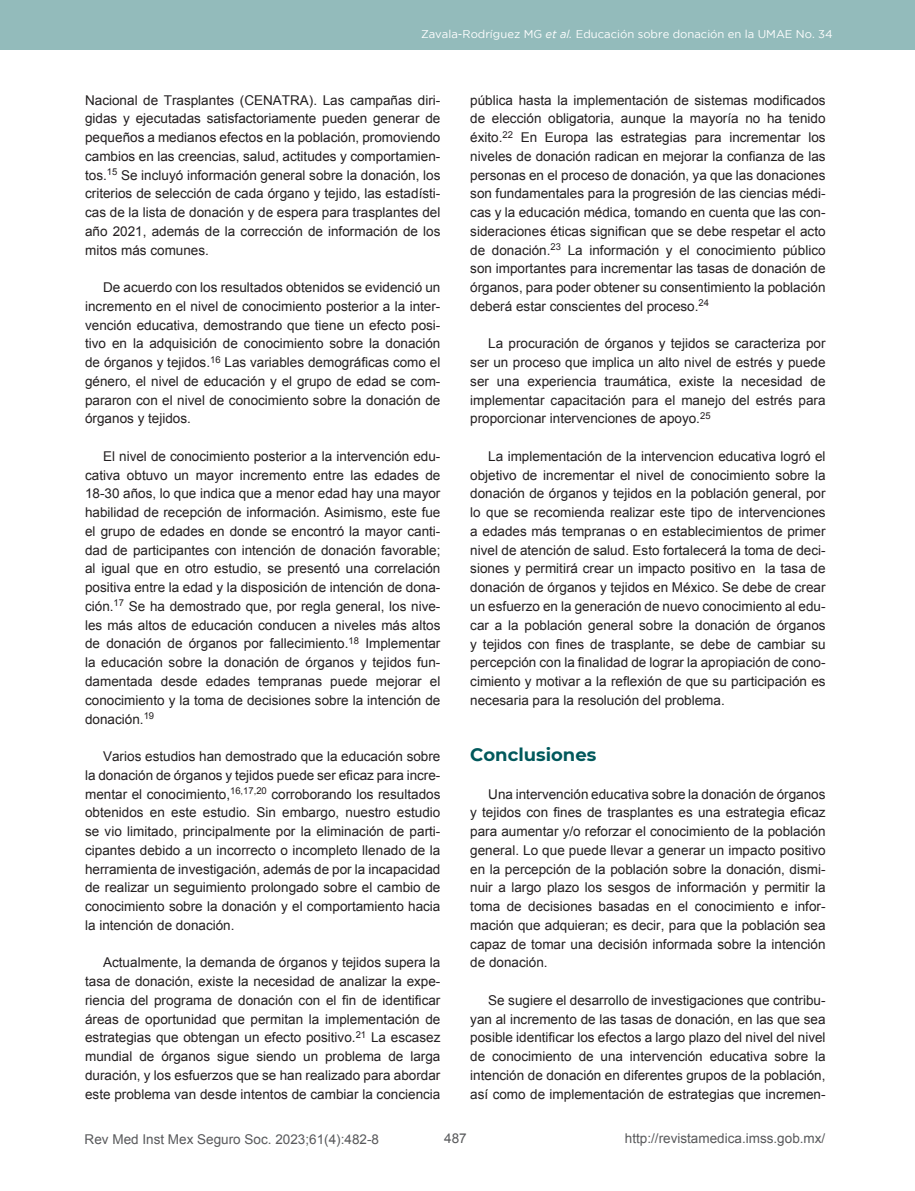
<style>
.page{position:relative;width:915px;height:1191px;background:#fff}
.page>*{position:absolute;margin:0;border:0;box-sizing:border-box;transform-origin:0 0}
.t1{font:700 18px "Montserrat";color:#01585b}
.t2{font:13.5px/18.8px "Arial";color:#231f20;text-align:justify}
.t3{font:13.5px "Arial";color:#58595b}
.t4{font:11.25px "Gotham";color:#fff}
.s1{font-style:inherit}
.s2{font-style:italic}
</style>
<div class="page">
<div style="left:0;top:0;width:914px;height:50px;background:#93bbbb"></div>
<p class="t4" style="left:421px;top:28px;width:413px">Zavala-R<span class="s1">o</span>dríguez MG <span class="s2">et al.</span> Educación sobre donación en la UMAE No. 34</p>
<p class="t2" style="left:85px;top:91px;width:357px">Nacional de Trasplantes (CENATRA). Las campañas diri&shy;gidas y ejecutadas satisfactoriamente pueden generar de pequeños a medianos efectos en la población, promoviendo cambios en las creencias, salud, actitudes y comportamien&shy;tos.<sup>15</sup> Se incluyó información general sobre la donación, los criterios de selección de cada órgano y tejido, las estadísti&shy;cas de la lista de donación y de espera para trasplantes del año 2021, además de la corrección de información de los mitos más comunes.</p>
<p class="t2" style="left:85px;top:278px;width:357px;text-indent:18px">De acuerdo con los resultados obtenidos se evidenció un incremento en el nivel de conocimiento posterior a la inter&shy;vención educativa, demostrando que tiene un efecto posi&shy;tivo en la adquisición de conocimiento sobre la donación de órganos y tejidos.<sup>16</sup> Las variables demográficas como el género, el nivel de educación y el grupo de edad se com&shy;pararon con el nivel de conocimiento sobre la donación de órganos y tejidos.</p>
<p class="t2" style="left:85px;top:447px;width:357px;text-indent:18px">El nivel de conocimiento posterior a la intervención edu&shy;cativa obtuvo un mayor incremento entre las edades de 18-30 años, lo que indica que a menor edad hay una mayor habilidad de recepción de información. Asimismo, este fue el grupo de edades en donde se encontró la mayor canti&shy;dad de participantes con intención de donación favorable; al igual que en otro estudio, se presentó una correlación positiva entre la edad y la disposición de intención de dona&shy;ción.<sup>17</sup> Se ha demostrado que, por regla general, los nive&shy;les más altos de educación conducen a niveles más altos de donación de órganos por fallecimiento.<sup>18</sup> Implementar la educación sobre la donación de órganos y tejidos fun&shy;damentada desde edades tempranas puede mejorar el conocimiento y la toma de decisiones sobre la intención de donación.<sup>19</sup></p>
<p class="t2" style="left:85px;top:747px;width:357px;text-indent:18px">Varios estudios han demostrado que la educación sobre la donación de órganos y tejidos puede ser eficaz para incre&shy;mentar el conocimiento,<sup>16,17,20</sup> corroborando los resultados obtenidos en este estudio. Sin embargo, nuestro estudio se vio limitado, principalmente por la eliminación de parti&shy;cipantes debido a un incorrecto o incompleto llenado de la herramienta de investigación, además de por la incapacidad de realizar un seguimiento prolongado sobre el cambio de conocimiento sobre la donación y el comportamiento hacia la intención de donación.</p>
<p class="t2" style="left:85px;top:953px;width:357px;text-indent:18px">Actualmente, la demanda de órganos y tejidos supera la tasa de donación, existe la necesidad de analizar la expe&shy;riencia del programa de donación con el fin de identificar áreas de oportunidad que permitan la implementación de estrategias que obtengan un efecto positivo.<sup>21</sup> La escasez mundial de órganos sigue siendo un problema de larga duración, y los esfuerzos que se han realizado para abordar este problema van desde intentos de cambiar la conciencia</p>
<p class="t2" style="left:470px;top:91px;width:357px">pública hasta la implementación de sistemas modificados de elección obligatoria, aunque la mayoría no ha tenido éxito.<sup>22</sup> En Europa las estrategias para incrementar los niveles de donación radican en mejorar la confianza de las personas en el proceso de donación, ya que las donaciones son fundamentales para la progresión de las ciencias médi&shy;cas y la educación médica, tomando en cuenta que las con&shy;sideraciones éticas significan que se debe respetar el acto de donación.<sup>23</sup> La información y el conocimiento público son importantes para incrementar las tasas de donación de órganos, para poder obtener su consentimiento la población deberá estar conscientes del proceso.<sup>24</sup></p>
<p class="t2" style="left:470px;top:334px;width:357px;text-indent:18px">La procuración de órganos y tejidos se caracteriza por ser un proceso que implica un alto nivel de estrés y puede ser una experiencia traumática, existe la necesidad de implementar capacitación para el manejo del estrés para proporcionar intervenciones de apoyo.<sup>25</sup></p>
<p class="t2" style="left:470px;top:447px;width:357px;text-indent:18px">La implementación de la intervencion educativa logró el objetivo de incrementar el nivel de conocimiento sobre la donación de órganos y tejidos en la población general, por lo que se recomienda realizar este tipo de intervenciones a edades más tempranas o en establecimientos de primer nivel de atención de salud. Esto fortalecerá la toma de deci&shy;siones y permitirá crear un impacto positivo en la tasa de donación de órganos y tejidos en México. Se debe de crear un esfuerzo en la generación de nuevo conocimiento al edu&shy;car a la población general sobre la donación de órganos y tejidos con fines de trasplante, se debe de cambiar su percepción con la finalidad de lograr la apropiación de cono&shy;cimiento y motivar a la reflexión de que su participación es necesaria para la resolución del problema.</p>
<h1 class="t1" style="left:470px;top:741px;width:127px">Conclusiones</h1>
<p class="t2" style="left:470px;top:784px;width:357px;text-indent:18px">Una intervención educativa sobre la donación de órganos y tejidos con fines de trasplantes es una estrategia eficaz para aumentar y/o reforzar el conocimiento de la población general. Lo que puede llevar a generar un impacto positivo en la percepción de la población sobre la donación, dismi&shy;nuir a largo plazo los sesgos de información y permitir la toma de decisiones basadas en el conocimiento e infor&shy;mación que adquieran; es decir, para que la población sea capaz de tomar una decisión informada sobre la intención de donación.</p>
<p class="t2" style="left:470px;top:991px;width:357px;text-indent:18px">Se sugiere el desarrollo de investigaciones que contribu&shy;yan al incremento de las tasas de donación, en las que sea posible identificar los efectos a largo plazo del nivel del nivel de conocimiento de una intervención educativa sobre la intención de donación en diferentes grupos de la población, así como de implementación de estrategias que incremen-</p>
<p class="t3" style="left:85px;top:1130px;width:296px">Rev Med Inst Mex Seguro Soc. 2023;61(4):482-8</p>
<p class="t3" style="left:444px;top:1129px;width:24px">487</p>
<p class="t3" style="left:624px;top:1129px;width:202px">http://revistamedica.imss.gob.mx/</p>
</div>
